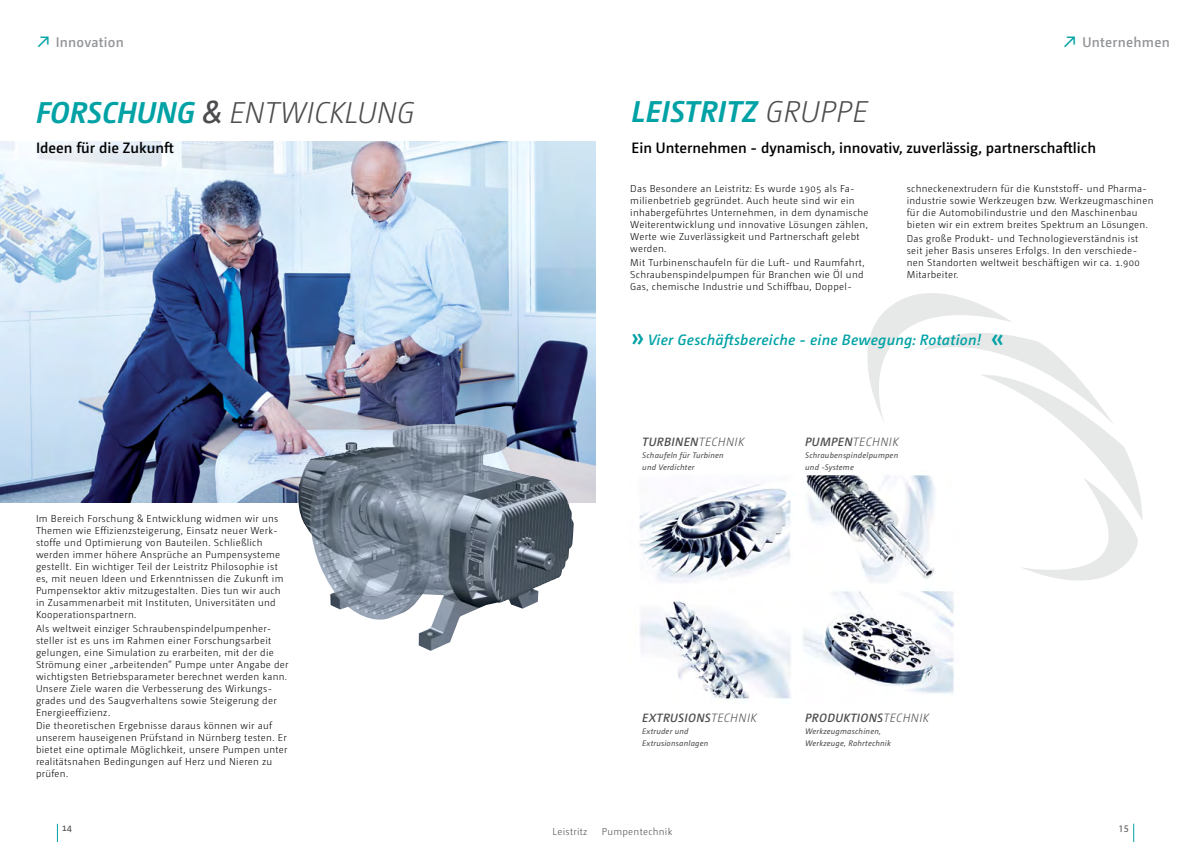
<style>
.page{position:relative;width:1191px;height:842px;background:#fff}
.page>*{position:absolute;margin:0;border:0;box-sizing:border-box;transform-origin:0 0}
.t1{font:italic 300 30px "Camingo Dos";color:#4d4d4f}
.t2{font:italic 700 30px "Camingo Dos";color:#00a2a5}
.t3{font:600 24px "Camingo Dos";color:#00a2a5}
.t4{font:600 15px "Camingo Dos";color:#000}
.t5{font:italic 600 15px "Camingo Dos";letter-spacing:.015em;color:#00a2a5}
.t6{font:600 14px "Camingo Dos";letter-spacing:.02em;color:#939598}
.t7{font:italic 600 12px "Camingo Dos";letter-spacing:.03em;color:#4d4d4f}
.t8{font:italic 300 12px "Camingo Dos";color:#4d4d4f}
.t9{font:300 10px/12px "Camingo Dos";letter-spacing:.03em;color:#000}
.t10{font:300 10px "Camingo Dos";letter-spacing:.03em;color:#4d4d4f}
.t11{font:10px "Camingo Dos";color:#4d4d4f}
.t12{font:10px "Myriad Pro";color:#4d4d4f}
.t13{font:italic 8px/12px "Camingo Dos";letter-spacing:.025em;color:#4d4d4f}
.s1{font-style:italic;font-size:15px;color:#00a2a5}
.s2{font-weight:700;color:#00a2a5}
.s3{font-weight:600}
.s4{font-style:normal;font-size:24px}
.s5{font-weight:300}
</style>
<div class="page">
<img style="left:0;top:142px;width:595px;height:360px">
<img style="left:298px;top:424px;width:276px;height:227px">
<svg style="left:867px;top:293px;width:275px;height:288px"></svg>
<img style="left:639px;top:470px;width:320px;height:229px">
<svg style="left:57px;top:824px;width:1px;height:18px"></svg>
<svg style="left:1133px;top:824px;width:1px;height:18px"></svg>
<h3 class="t6" style="left:36px;top:34px;width:89px"><span class="s1">↗</span> Innovation</h3>
<h3 class="t6" style="left:1062px;top:34px;width:109px"><span class="s1">↗</span> Unternehmen</h3>
<h1 class="t1" style="left:36px;top:95px;width:211px"><span class="s2">FORSCHUNG</span> <span class="s3">&amp;</span> ENTWICKLUN</h1>
<h1 class="t1" style="left:397px;top:95px;width:19px">G</h1>
<h1 class="t2" style="left:631px;top:93px;width:69px">LEISTRIT</h1>
<h1 class="t1" style="left:742px;top:94px;width:76px"><span class="s2">Z</span> GRUPPE</h1>
<h3 class="t4" style="left:36px;top:139px;width:139px">Ideen für die Zukunft</h3>
<h3 class="t4" style="left:631px;top:139px;width:466px">Ein Unternehmen - dynamisch, innovativ, zuverlässig, partnerschaftlich</h3>
<p class="t9" style="left:630px;top:183px;width:240px">Das Besondere an Leistritz: Es wurde 1905 als Fa&shy;milienbetrieb gegründet. Auch heute sind wir ein inhabergeführtes Unternehmen, in dem dynamische Weiterentwicklung und innovative Lösungen zählen, Werte wie Zuverlässigkeit und Partnerschaft gelebt werden.</p>
<p class="t9" style="left:630px;top:256px;width:236px;text-align:justify">Mit Turbinenschaufeln für die Luft- und Raumfahrt, Schraubenspindelpumpen für Branchen wie Öl und Gas, chemische Industrie und Schiffbau, Doppel-</p>
<p class="t9" style="left:906px;top:183px;width:248px">schneckenextrudern für die Kunststoff- und Pharma&shy;industrie sowie Werkzeugen bzw. Werkzeugmaschinen für die Automobilindustrie und den Maschinenbau bieten wir ein extrem breites Spektrum an Lösungen.</p>
<p class="t9" style="left:906px;top:232px;width:234px">Das große Produkt- und Technologieverständnis ist seit jeher Basis unseres Erfolgs. In den verschiede&shy;nen Standorten weltweit beschäftigen wir ca. 1.900<br>Mitarbeiter.</p>
<h3 class="t5" style="left:631px;top:331px;width:351px"><span class="s4">»</span> Vier Geschäftsbereiche - eine Bewegung: Rotation!</h3>
<h2 class="t3" style="left:1003px;top:356px;width:14px;rotate:-180deg">»</h2>
<p class="t9" style="left:36px;top:513px;width:249px">Im Bereich Forschung &amp; Entwicklung widmen wir uns Themen wie Effizienzsteigerung, Einsatz neuer Werk&shy;stoffe und Optimierung von Bauteilen. Schließlich werden immer höhere Ansprüche an Pumpensysteme gestellt. Ein wichtiger Teil der Leistritz Philosophie ist es, mit neuen Ideen und Erkenntnissen die Zukunft im Pumpensektor aktiv mitzugestalten. Dies tun wir auch in Zusammenarbeit mit Instituten, Universitäten und Kooperationspartnern.</p>
<p class="t9" style="left:36px;top:622px;width:254px">Als weltweit einziger Schraubenspindelpumpenher&shy;steller ist es uns im Rahmen einer Forschungsarbeit gelungen, eine Simulation zu erarbeiten, mit der die Strömung einer „arbeitenden“ Pumpe unter Angabe der wichtigsten Betriebsparameter berechnet werden kann.<br>Unsere Ziele waren die Verbesserung des Wirkungs&shy;grades und des Saugverhaltens sowie Steigerung der Energieeffizienz.</p>
<p class="t9" style="left:36px;top:719px;width:253px">Die theoretischen Ergebnisse daraus können wir auf unserem hauseigenen Prüfstand in Nürnberg testen. Er bietet eine optimale Möglichkeit, unsere Pumpen unter realitätsnahen Bedingungen auf Herz und Nieren zu prüfen.</p>
<p class="t7" style="left:642px;top:435px;width:64px">TURBINEN<span class="s5">TECHNIK</span></p>
<p class="t13" style="left:642px;top:449px;width:83px">Schaufeln für Turbinen und Verdichter</p>
<p class="t8" style="left:805px;top:435px;width:56px"><span class="s3">PUMPEN</span>TECHNIK</p>
<p class="t13" style="left:805px;top:449px;width:94px">Schraubenspindelpumpen und -Systeme</p>
<p class="t7" style="left:642px;top:710px;width:77px">EXTRUSIONS<span class="s5">TECHNIK</span></p>
<p class="t13" style="left:642px;top:725px;width:68px">Extruder und<br>Extrusionsanlagen</p>
<p class="t7" style="left:805px;top:710px;width:86px">PRODUKTIONS<span class="s5">TECHNIK</span></p>
<p class="t13" style="left:805px;top:725px;width:87px">Werkzeugmaschinen,<br>Werkzeuge, Rohrtechnik</p>
<p class="t11" style="left:62px;top:822px;width:12px">14</p>
<p class="t10" style="left:552px;top:825px;width:36px">Leistritz</p>
<p class="t10" style="left:602px;top:825px;width:72px">Pumpentechnik</p>
<p class="t12" style="left:1118px;top:823px;width:12px">15</p>
</div>
